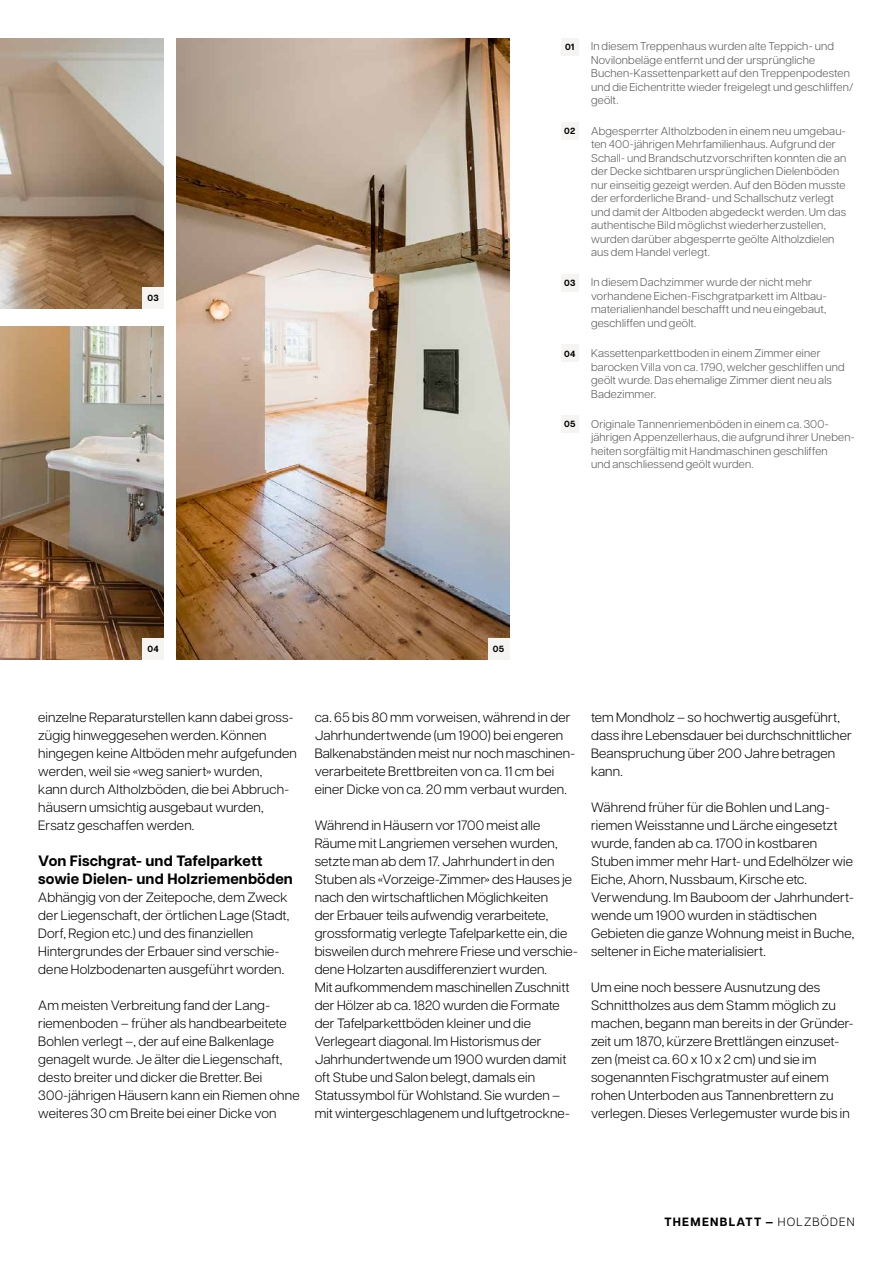
<style>
.page{position:relative;width:893px;height:1263px;background:#fff}
.page>*{position:absolute;margin:0;border:0;box-sizing:border-box;transform-origin:0 0}
.t1{font:700 15px/18px "Articulat CF";letter-spacing:.01em;color:#000}
.t2{font:300 13.5px/18px "Articulat CF";letter-spacing:.01em;color:#000}
.t3{font:700 12px "Articulat CF";letter-spacing:.11em;color:#000}
.t4{font:300 11.25px/13.5px "Articulat CF";letter-spacing:.02em;color:#555756}
.t5{font:700 9px "Articulat CF";letter-spacing:.025em;color:#000}
.s1{font-weight:300}
</style>
<div class="page">
<img style="left:0;top:326px;width:164px;height:333px">
<img style="left:0;top:38px;width:164px;height:270px">
<img style="left:176px;top:38px;width:333px;height:621px">
<div style="left:561px;top:38px;width:17px;height:17px;background:#f6f4f3"></div>
<div style="left:561px;top:122px;width:17px;height:17px;background:#f6f4f3"></div>
<div style="left:561px;top:274px;width:17px;height:17px;background:#f6f4f3"></div>
<div style="left:561px;top:345px;width:17px;height:17px;background:#f6f4f3"></div>
<div style="left:561px;top:416px;width:17px;height:17px;background:#f6f4f3"></div>
<div style="left:142px;top:287px;width:22px;height:21px;background:#f6f4f3"></div>
<div style="left:142px;top:638px;width:22px;height:21px;background:#f6f4f3"></div>
<div style="left:488px;top:638px;width:21px;height:21px;background:#f6f4f3"></div>
<p class="t5" style="left:147px;top:291px;width:13px">03</p>
<p class="t5" style="left:565px;top:40px;width:11px">01</p>
<p class="t4" style="left:591px;top:39px;width:264px">In diesem Treppenhaus wurden alte Teppich- und Novilonbeläge entfernt und der ursprüngliche Buchen-Kassettenparkett auf den Treppenpodesten und die Eichentritte wieder freigelegt und geschliffen/ geölt.</p>
<p class="t5" style="left:564px;top:124px;width:13px">02</p>
<p class="t4" style="left:591px;top:123px;width:257px">Abgesperrter Altholzboden in einem neu umgebau&shy;ten 400-jährigen Mehrfamilienhaus. Aufgrund der Schall- und Brandschutzvorschriften konnten die an der Decke sichtbaren ursprünglichen Dielenböden nur einseitig gezeigt werden. Auf den Böden musste der erforderliche Brand- und Schallschutz verlegt und damit der Altboden abgedeckt werden. Um das authentische Bild möglichst wiederherzustellen, wurden darüber abgesperrte geölte Altholzdielen aus dem Handel verlegt.</p>
<p class="t5" style="left:564px;top:276px;width:13px">03</p>
<p class="t4" style="left:591px;top:275px;width:237px">In diesem Dachzimmer wurde der nicht mehr vorhandene Eichen-Fischgratparkett im Altbau&shy;materialienhandel beschafft und neu eingebaut, geschliffen und geölt.</p>
<p class="t5" style="left:564px;top:347px;width:13px">04</p>
<p class="t4" style="left:591px;top:346px;width:255px">Kassettenparkettboden in einem Zimmer einer barocken Villa von ca. 1790, welcher geschliffen und geölt wurde. Das ehemalige Zimmer dient neu als Badezimmer.</p>
<p class="t5" style="left:564px;top:417px;width:13px">05</p>
<p class="t4" style="left:591px;top:416px;width:265px">Originale Tannenriemenböden in einem ca. 300- jährigen Appenzellerhaus, die aufgrund ihrer Uneben&shy;heiten sorgfältig mit Handmaschinen geschliffen<br>und anschliessend geölt wurden.</p>
<p class="t5" style="left:147px;top:642px;width:13px">04</p>
<p class="t5" style="left:493px;top:642px;width:13px">05</p>
<p class="t2" style="left:38px;top:708px;width:260px">einzelne Reparaturstellen kann dabei gross&shy;zügig hinweggesehen werden. Können hingegen keine Altböden mehr aufgefunden werden, weil sie «weg saniert» wurden,<br>kann durch Altholzböden, die bei Abbruch&shy;häusern umsichtig ausgebaut wurden, Ersatz geschaffen werden.</p>
<p class="t1" style="left:38px;top:852px;width:256px">Von Fischgrat- und Tafelparkett sowie Dielen- und Holzriemenböden</p>
<p class="t2" style="left:38px;top:888px;width:253px">Abhängig von der Zeitepoche, dem Zweck der Liegenschaft, der örtlichen Lage (Stadt, Dorf, Region etc.) und des finanziellen Hintergrundes der Erbauer sind verschie&shy;dene Holzbodenarten ausgeführt worden.</p>
<p class="t2" style="left:38px;top:996px;width:263px">Am meisten Verbreitung fand der Lang&shy;riemenboden – früher als handbearbeitete Bohlen verlegt –, der auf eine Balkenlage genagelt wurde. Je älter die Liegenschaft, desto breiter und dicker die Bretter. Bei 300-jährigen Häusern kann ein Riemen ohne weiteres 30 cm Breite bei einer Dicke von</p>
<p class="t2" style="left:315px;top:708px;width:261px">ca. 65 bis 80 mm vorweisen, während in der Jahrhundertwende (um 1900) bei engeren Balkenabständen meist nur noch maschinen&shy;verarbeitete Brettbreiten von ca. 11 cm bei einer Dicke von ca. 20 mm verbaut wurden.</p>
<p class="t2" style="left:315px;top:816px;width:264px">Während in Häusern vor 1700 meist alle Räume mit Langriemen versehen wurden, setzte man ab dem 17. Jahrhundert in den Stuben als «Vorzeige-Zimmer» des Hauses je nach den wirtschaftlichen Möglichkeiten<br>der Erbauer teils aufwendig verarbeitete, grossformatig verlegte Tafelparkette ein, die bisweilen durch mehrere Friese und verschie&shy;dene Holzarten ausdifferenziert wurden.<br>Mit aufkommendem maschinellen Zuschnitt der Hölzer ab ca. 1820 wurden die Formate der Tafelparkettböden kleiner und die Verlegeart diagonal. Im Historismus der Jahrhundertwende um 1900 wurden damit oft Stube und Salon belegt, damals ein Statussymbol für Wohlstand. Sie wurden – mit wintergeschlagenem und luftgetrockne-</p>
<p class="t2" style="left:591px;top:708px;width:262px">tem Mondholz – so hochwertig ausgeführt, dass ihre Lebensdauer bei durchschnittlicher Beanspruchung über 200 Jahre betragen kann.</p>
<p class="t2" style="left:591px;top:798px;width:265px">Während früher für die Bohlen und Lang&shy;riemen Weisstanne und Lärche eingesetzt wurde, fanden ab ca. 1700 in kostbaren Stuben immer mehr Hart- und Edelhölzer wie Eiche, Ahorn, Nussbaum, Kirsche etc.<br>Verwendung. Im Bauboom der Jahrhundert&shy;wende um 1900 wurden in städtischen Gebieten die ganze Wohnung meist in Buche, seltener in Eiche materialisiert.</p>
<p class="t2" style="left:591px;top:978px;width:264px">Um eine noch bessere Ausnutzung des Schnittholzes aus dem Stamm möglich zu machen, begann man bereits in der Gründer&shy;zeit um 1870, kürzere Brettlängen einzuset&shy;zen (meist ca. 60 x 10 x 2 cm) und sie im sogenannten Fischgratmuster auf einem rohen Unterboden aus Tannenbrettern zu verlegen. Dieses Verlegemuster wurde bis in</p>
<p class="t3" style="left:664px;top:1213px;width:192px">THEMENBLATT — <span class="s1">HOLZBÖDEN</span></p>
</div>
